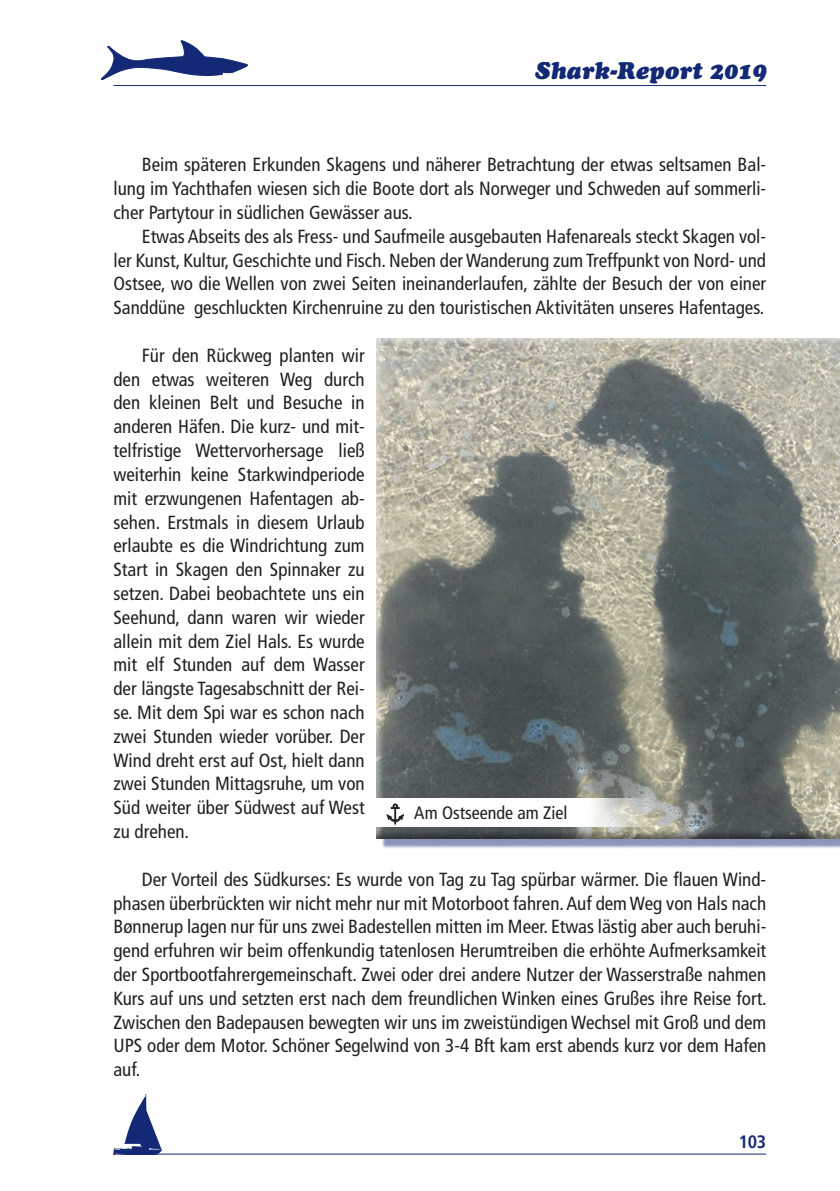
<style>
.page{position:relative;width:840px;height:1191px;background:#fff}
.page>*{position:absolute;margin:0;border:0;box-sizing:border-box;transform-origin:0 0}
.t1{font:italic 24px "Cooper Black Std";color:#142975}
.t2{font:condensed 19px/23.8px "Frutiger";color:#231f20;text-align:justify}
.t3{font:condensed 18px "Frutiger";color:#231f20}
.t4{font:700 condensed 18px "Frutiger";color:#142975}
.s1{font-family:"Transport";font-stretch:normal;font-size:25px}
</style>
<div class="page">
<hr style="left:113px;top:85px;width:652px;height:1px;background:#142975">
<svg style="left:101px;top:40px;width:146px;height:40px"></svg>
<hr style="left:113px;top:1153px;width:652px;height:1px;background:#142975">
<svg style="left:113px;top:1094px;width:49px;height:60px"></svg>
<div style="left:369px;top:331px;width:470px;height:508px;background:#231f20;opacity:.5"></div>
<svg style="left:374px;top:798px;width:281px;height:29px"></svg>
<svg style="left:386px;top:803px;width:18px;height:21px"></svg>
<p class="t1" style="left:534px;top:56px;width:232px">Shark-Report 2019</p>
<p class="t2" style="left:113px;top:153px;width:654px;text-indent:28px">Beim späteren Erkunden Skagens und näherer Betrachtung der etwas seltsamen Bal&shy;lung im Yachthafen wiesen sich die Boote dort als Norweger und Schweden auf sommerli&shy;cher Partytour in südlichen Gewässer aus.</p>
<p class="t2" style="left:113px;top:224px;width:653px;text-indent:28px">Etwas Abseits des als Fress- und Saufmeile ausgebauten Hafenareals steckt Skagen vol&shy;ler Kunst, Kultur, Geschichte und Fisch. Neben der Wanderung zum Treffpunkt von Nord- und Ostsee, wo die Wellen von zwei Seiten ineinanderlaufen, zählte der Besuch der von einer Sanddüne geschluckten Kirchenruine zu den touristischen Aktivitäten unseres Hafentages.</p>
<p class="t2" style="left:113px;top:343px;width:252px;text-indent:28px">Für den Rückweg planten wir den etwas weiteren Weg durch den kleinen Belt und Besuche in anderen Häfen. Die kurz- und mit&shy;telfristige Wettervorhersage ließ weiterhin keine Starkwindperiode mit erzwungenen Hafentagen ab&shy;sehen. Erstmals in diesem Urlaub erlaubte es die Windrichtung zum Start in Skagen den Spinnaker zu setzen. Dabei beobachtete uns ein Seehund, dann waren wir wieder allein mit dem Ziel Hals. Es wurde mit elf Stunden auf dem Wasser der längste Tagesabschnitt der Rei&shy;se. Mit dem Spi war es schon nach zwei Stunden wieder vorüber. Der Wind dreht erst auf Ost, hielt dann zwei Stunden Mittagsruhe, um von Süd weiter über Südwest auf West zu drehen.</p>
<p class="t2" style="left:113px;top:867px;width:654px;text-indent:28px">Der Vorteil des Südkurses: Es wurde von Tag zu Tag spürbar wärmer. Die flauen Wind&shy;phasen überbrückten wir nicht mehr nur mit Motorboot fahren. Auf dem Weg von Hals nach Bønnerup lagen nur für uns zwei Badestellen mitten im Meer. Etwas lästig aber auch beruhi&shy;gend erfuhren wir beim offenkundig tatenlosen Herumtreiben die erhöhte Aufmerksamkeit der Sportbootfahrergemeinschaft. Zwei oder drei andere Nutzer der Wasserstraße nahmen Kurs auf uns und setzten erst nach dem freundlichen Winken eines Grußes ihre Reise fort.<br>Zwischen den Badepausen bewegten wir uns im zweistündigen Wechsel mit Groß und dem UPS oder dem Motor. Schöner Segelwind von 3-4 Bft kam erst abends kurz vor dem Hafen auf.</p>
<p class="t3" style="left:386px;top:802px;width:183px"><span class="s1">P</span> Am Ostseende am Ziel</p>
<p class="t4" style="left:738px;top:1131px;width:29px">103</p>
</div>
